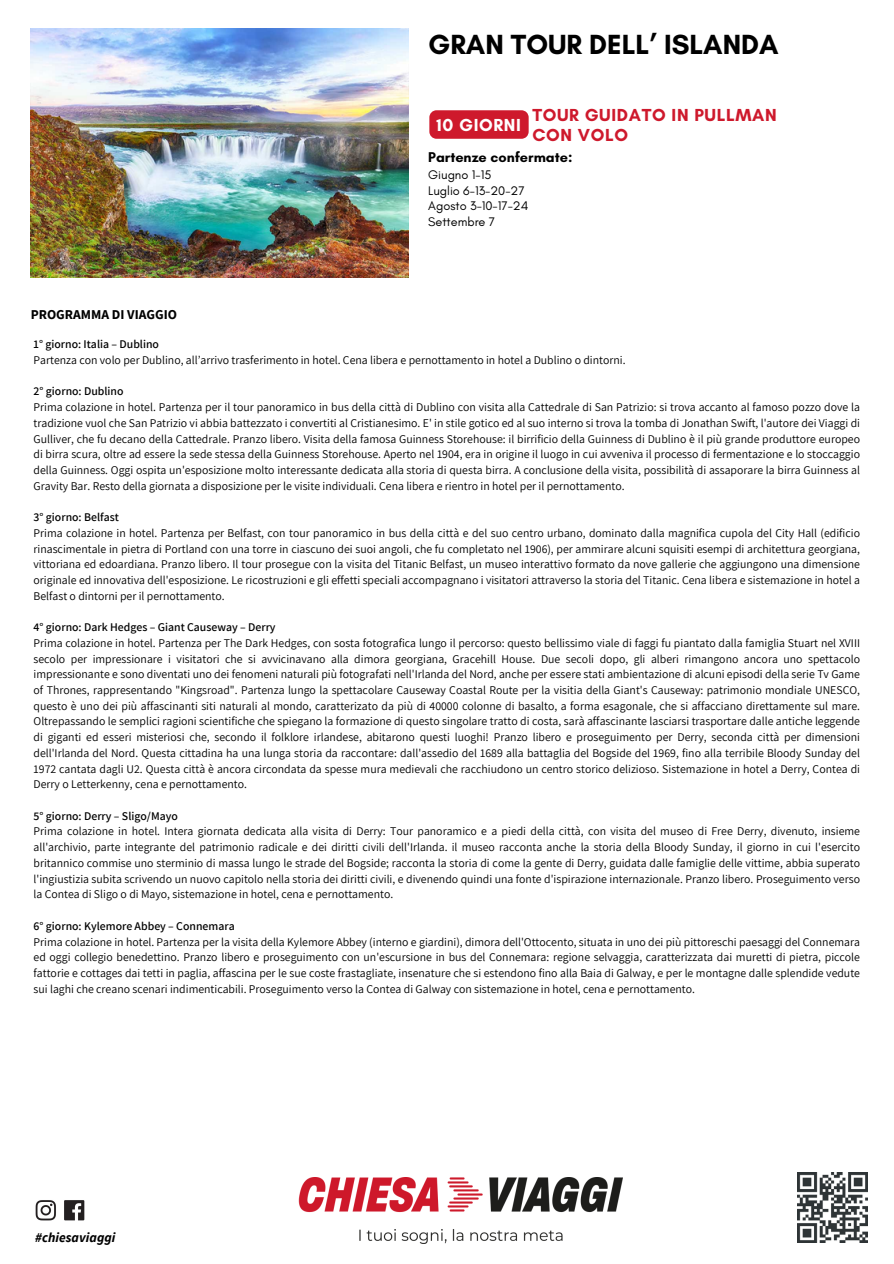
<style>
.page{position:relative;width:894px;height:1264px;background:#fff}
.page>*{position:absolute;margin:0;border:0;box-sizing:border-box;transform-origin:0 0}
.t1{font:700 28.2px "Glacial Indifference";color:#000}
.t2{font:700 17.7px/20.2px "Glacial Indifference";letter-spacing:.035em;color:#ce192c}
.t3{font:700 17.7px "Glacial Indifference";letter-spacing:.035em;color:#fff}
.t4{font:700 14.4px "Glacial Indifference";color:#000}
.t5{font:700 13.5px "Source Sans Pro";color:#000}
.t6{font:italic 700 13.5px "Source Sans Pro";letter-spacing:.005em;color:#000}
.t7{font:12.75px/15.9px "Glacial Indifference";color:#000}
.t8{font:11.85px/15.8px "Assistant";color:#000;text-align:justify}
.t9{font:600 11.85px "Assistant";color:#000}
</style>
<div class="page">
<img style="left:298px;top:1177px;width:324px;height:65px">
<img style="left:797px;top:1172px;width:70px;height:70px">
<img style="left:35px;top:1200px;width:50px;height:21px">
<img style="left:31px;top:29px;width:378px;height:248px">
<svg style="left:429px;top:110px;width:99px;height:29px;background:#cf2033"></svg>
<p class="t1" style="left:428px;top:27px;width:352px">GRAN TOUR DELL’ ISLANDA</p>
<p class="t3" style="left:436px;top:114px;width:86px">10 GIORNI</p>
<p class="t2" style="left:532px;top:104px;width:246px">TOUR GUIDATO IN PULLMAN<br>CON VOLO</p>
<p class="t5" style="left:31px;top:305px;width:148px">PROGRAMMA DI VIAGGIO</p>
<p class="t4" style="left:428px;top:148px;width:146px">Partenze confermate:</p>
<p class="t7" style="left:428px;top:166px;width:102px">Giugno 1-15<br>Luglio 6-13-20-27<br>Agosto 3-10-17-24<br>Settembre 7</p>
<p class="t9" style="left:34px;top:336px;width:127px">1° giorno: Italia – Dublino</p>
<p class="t8" style="left:34px;top:352px;width:593px">Partenza con volo per Dublino, all’arrivo trasferimento in hotel. Cena libera e pernottamento in hotel a Dublino o dintorni.</p>
<p class="t9" style="left:34px;top:383px;width:91px">2° giorno: Dublino</p>
<p class="t8" style="left:34px;top:399px;width:827px">Prima colazione in hotel. Partenza per il tour panoramico in bus della città di Dublino con visita alla Cattedrale di San Patrizio: si trova accanto al famoso pozzo dove la tradizione vuol che San Patrizio vi abbia battezzato i convertiti al Cristianesimo. E' in stile gotico ed al suo interno si trova la tomba di Jonathan Swift, l'autore dei Viaggi di Gulliver, che fu decano della Cattedrale. Pranzo libero. Visita della famosa Guinness Storehouse: il birrificio della Guinness di Dublino è il più grande produttore europeo di birra scura, oltre ad essere la sede stessa della Guinness Storehouse. Aperto nel 1904, era in origine il luogo in cui avveniva il processo di fermentazione e lo stoccaggio della Guinness. Oggi ospita un'esposizione molto interessante dedicata alla storia di questa birra. A conclusione della visita, possibilità di assaporare la birra Guinness al Gravity Bar. Resto della giornata a disposizione per le visite individuali. Cena libera e rientro in hotel per il pernottamento.</p>
<h1 class="t9" style="left:34px;top:509px;width:87px">3° giorno: Belfast</h1>
<h2 class="t8" style="left:34px;top:524px;width:827px">Prima colazione in hotel. Partenza per Belfast, con tour panoramico in bus della città e del suo centro urbano, dominato dalla magnifica cupola del City Hall (edificio rinascimentale in pietra di Portland con una torre in ciascuno dei suoi angoli, che fu completato nel 1906), per ammirare alcuni squisiti esempi di architettura georgiana, vittoriana ed edoardiana. Pranzo libero. Il tour prosegue con la visita del Titanic Belfast, un museo interattivo formato da nove gallerie che aggiungono una dimensione originale ed innovativa dell'esposizione. Le ricostruzioni e gli effetti speciali accompagnano i visitatori attraverso la storia del Titanic. Cena libera e sistemazione in hotel a Belfast o dintorni per il pernottamento.</h2>
<h5 class="t9" style="left:34px;top:619px;width:243px">4° giorno: Dark Hedges – Giant Causeway – Derry</h5>
<h3 class="t8" style="left:34px;top:634px;width:827px">Prima colazione in hotel. Partenza per The Dark Hedges, con sosta fotografica lungo il percorso: questo bellissimo viale di faggi fu piantato dalla famiglia Stuart nel XVIII secolo per impressionare i visitatori che si avvicinavano alla dimora georgiana, Gracehill House. Due secoli dopo, gli alberi rimangono ancora uno spettacolo impressionante e sono diventati uno dei fenomeni naturali più fotografati nell'Irlanda del Nord, anche per essere stati ambientazione di alcuni episodi della serie Tv Game of Thrones, rappresentando "Kingsroad". Partenza lungo la spettacolare Causeway Coastal Route per la visitia della Giant's Causeway: patrimonio mondiale UNESCO, questo è uno dei più affascinanti siti naturali al mondo, caratterizato da più di 40000 colonne di basalto, a forma esagonale, che si affacciano direttamente sul mare.<br>Oltrepassando le semplici ragioni scientifiche che spiegano la formazione di questo singolare tratto di costa, sarà affascinante lasciarsi trasportare dalle antiche leggende di giganti ed esseri misteriosi che, secondo il folklore irlandese, abitarono questi luoghi! Pranzo libero e proseguimento per Derry, seconda città per dimensioni dell'Irlanda del Nord. Questa cittadina ha una lunga storia da raccontare: dall'assedio del 1689 alla battaglia del Bogside del 1969, fino alla terribile Bloody Sunday del 1972 cantata dagli U2. Questa città è ancora circondata da spesse mura medievali che racchiudono un centro storico delizioso. Sistemazione in hotel a Derry, Contea di Derry o Letterkenny, cena e pernottamento.</h3>
<p class="t9" style="left:34px;top:807px;width:146px">5° giorno: Derry – Sligo/Mayo</p>
<p class="t8" style="left:34px;top:823px;width:827px">Prima colazione in hotel. Intera giornata dedicata alla visita di Derry: Tour panoramico e a piedi della città, con visita del museo di Free Derry, divenuto, insieme all'archivio, parte integrante del patrimonio radicale e dei diritti civili dell'Irlanda. il museo racconta anche la storia della Bloody Sunday, il giorno in cui l'esercito britannico commise uno sterminio di massa lungo le strade del Bogside; racconta la storia di come la gente di Derry, guidata dalle famiglie delle vittime, abbia superato l'ingiustizia subita scrivendo un nuovo capitolo nella storia dei diritti civili, e divenendo quindi una fonte d'ispirazione internazionale. Pranzo libero. Proseguimento verso la Contea di Sligo o di Mayo, sistemazione in hotel, cena e pernottamento.</p>
<p class="t9" style="left:34px;top:917px;width:202px">6° giorno: Kylemore Abbey – Connemara</p>
<p class="t8" style="left:34px;top:933px;width:827px">Prima colazione in hotel. Partenza per la visita della Kylemore Abbey (interno e giardini), dimora dell'Ottocento, situata in uno dei più pittoreschi paesaggi del Connemara ed oggi collegio benedettino. Pranzo libero e proseguimento con un'escursione in bus del Connemara: regione selvaggia, caratterizzata dai muretti di pietra, piccole fattorie e cottages dai tetti in paglia, affascina per le sue coste frastagliate, insenature che si estendono fino alla Baia di Galway, e per le montagne dalle splendide vedute sui laghi che creano scenari indimenticabili. Proseguimento verso la Contea di Galway con sistemazione in hotel, cena e pernottamento.</p>
<p class="t6" style="left:35px;top:1228px;width:82px">#chiesaviaggi</p>
</div>
